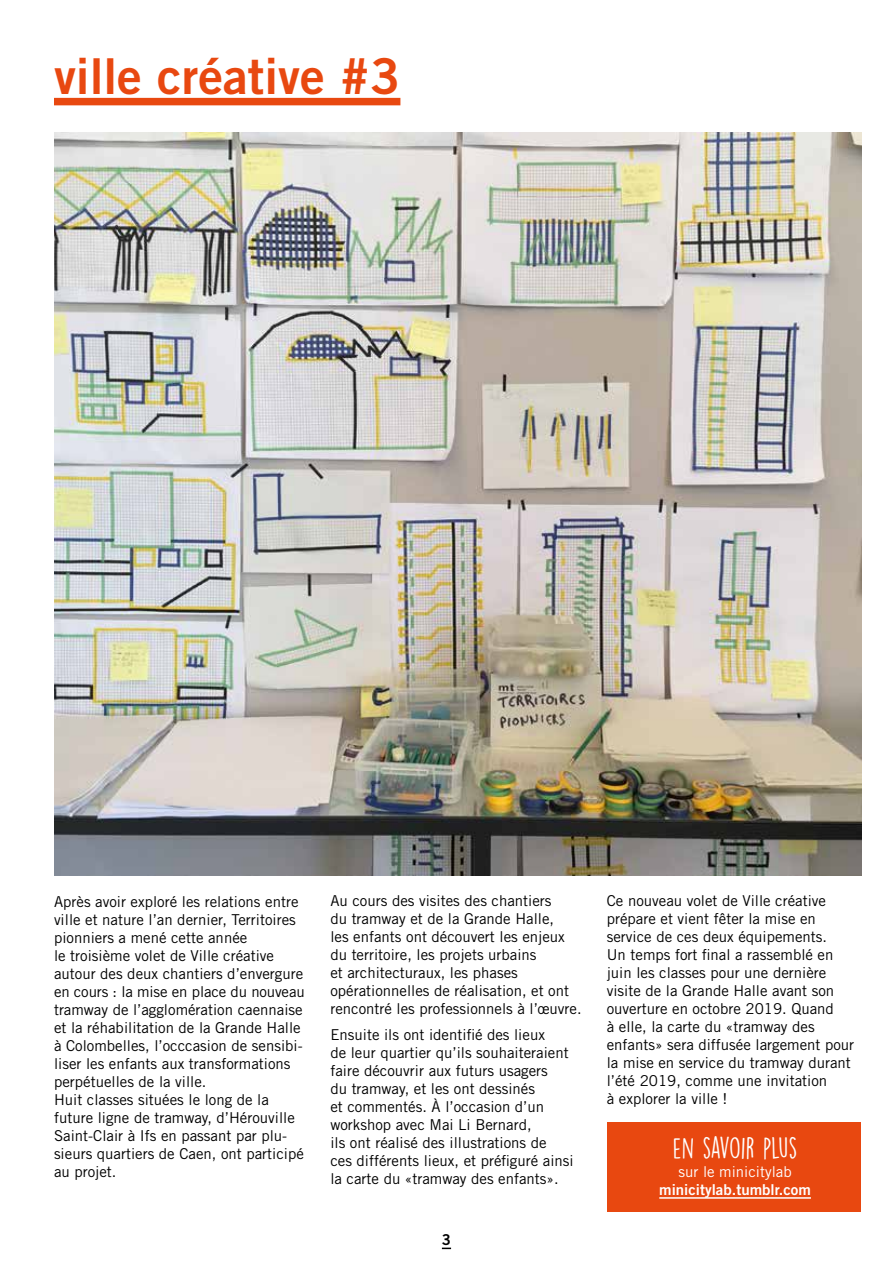
<style>
.page{position:relative;width:893px;height:1263px;background:#fff}
.page>*{position:absolute;margin:0;border:0;box-sizing:border-box;transform-origin:0 0}
.t1{font:49.5px "Trade Gothic Bold Two";color:#e84810}
.t2{font:27px "DK Lemon Yellow Sun";letter-spacing:-.03em;color:#fff}
.t3{font:15px/18px "Trade Gothic";color:#000}
.t4{font:15px "Trade Gothic Bold Two";color:#fff}
.t5{font:15px "Trade Gothic";color:#fff}
.t6{font:15px "Trade Gothic Bold Two";color:#000}
</style>
<div class="page">
<svg style="left:442px;top:1247px;width:9px;height:2px"></svg>
<div style="left:54px;top:98px;width:346px;height:7px;background:#e84810"></div>
<img style="left:54px;top:133px;width:808px;height:742px">
<div style="left:608px;top:1122px;width:253px;height:89px;background:#e84810"></div>
<hr style="left:659px;top:1197px;width:152px;height:2px;background:#fff">
<h1 class="t1" style="left:54px;top:46px;width:348px">ville créative #3</h1>
<p class="t3" style="left:54px;top:892px;width:252px">Après avoir exploré les relations entre ville et nature l’an dernier, Territoires pionniers a mené cette année<br>le troisième volet de Ville créative autour des deux chantiers d’envergure en cours : la mise en place du nouveau tramway de l’agglomération caennaise et la réhabilitation de la Grande Halle à Colombelles, l’occcasion de sensibi&shy;liser les enfants aux transformations perpétuelles de la ville.<br>Huit classes situées le long de la future ligne de tramway, d’Hérouville Saint-Clair à Ifs en passant par plu&shy;sieurs quartiers de Caen, ont participé au projet.</p>
<p class="t3" style="left:330px;top:891px;width:253px">Au cours des visites des chantiers<br>du tramway et de la Grande Halle,<br>les enfants ont découvert les enjeux du territoire, les projets urbains<br>et architecturaux, les phases opérationnelles de réalisation, et ont rencontré les professionnels à l’œuvre.</p>
<p class="t3" style="left:330px;top:1026px;width:245px">Ensuite ils ont identifié des lieux<br>de leur quartier qu’ils souhaiteraient faire découvrir aux futurs usagers<br>du tramway, et les ont dessinés<br>et commentés. À l’occasion d’un workshop avec Mai Li Bernard,<br>ils ont réalisé des illustrations de<br>ces différents lieux, et préfiguré ainsi la carte du «tramway des enfants».</p>
<p class="t6" style="left:442px;top:1231px;width:11px">3</p>
<p class="t3" style="left:607px;top:891px;width:249px">Ce nouveau volet de Ville créative prépare et vient fêter la mise en service de ces deux équipements.<br>Un temps fort final a rassemblé en juin les classes pour une dernière visite de la Grande Halle avant son ouverture en octobre 2019. Quand<br>à elle, la carte du «tramway des enfants» sera diffusée largement pour la mise en service du tramway durant l’été 2019, comme une invitation<br>à explorer la ville !</p>
<h2 class="t2" style="left:673px;top:1131px;width:126px">EN SAVOIR PLUS</h2>
<p class="t5" style="left:678px;top:1162px;width:115px">sur le minicitylab</p>
<p class="t4" style="left:659px;top:1180px;width:153px">minicitylab.tumblr.com</p>
</div>
